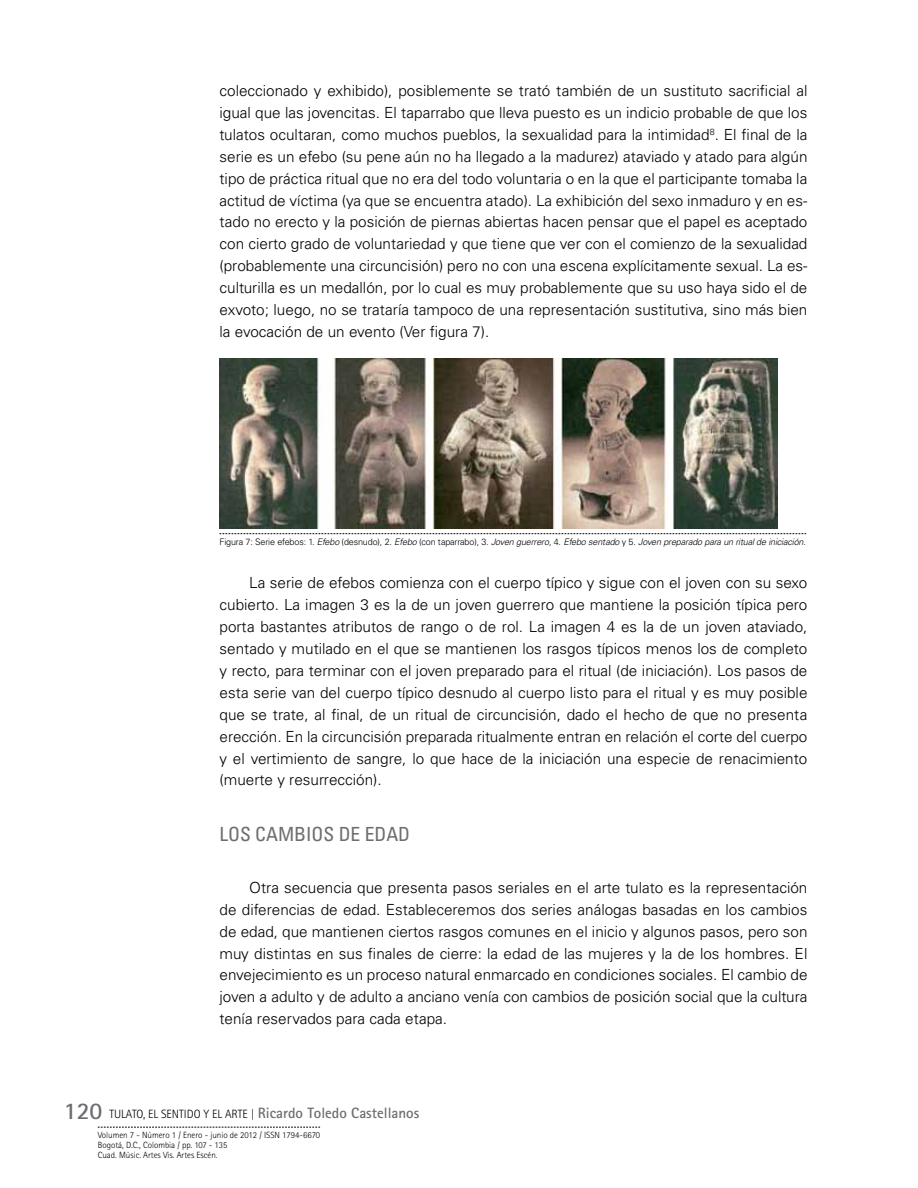
<style>
.page{position:relative;width:918px;height:1188px;background:#fff}
.page>*{position:absolute;margin:0;border:0;box-sizing:border-box;transform-origin:0 0}
.t1{font:condensed 19.5px "Univers LT Std";color:#6d6e71}
.t2{font:300 15.3px/21.9px "Univers LT Std";color:#000;text-align:justify}
.t3{font:700 15px "Rotis Sans Serif Std";color:#6d6e71}
.t4{font:300 12px "Rotis Sans Serif Std";color:#000}
.t5{font:italic 300 9px "Univers LT Std";letter-spacing:-.015em;color:#000}
.t6{font:300 9px/9.8px "Rotis Sans Serif Std";color:#000}
.s1{font-style:normal}
.s2{font-weight:700;font-size:24px;color:#6d6e71}
.s3{font-weight:300;font-size:12px;color:#000}
</style>
<div class="page">
<svg style="left:98px;top:1127px;width:222px;height:1px"></svg>
<svg style="left:220px;top:533px;width:586px;height:1px"></svg>
<img style="left:220px;top:359px;width:557px;height:169px">
<p class="t2" style="left:220px;top:80px;width:589px">coleccionado y exhibido), posiblemente se trató también de un sustituto sacrificial al igual que las jovencitas. El taparrabo que lleva puesto es un indicio probable de que los tulatos ocultaran, como muchos pueblos, la sexualidad para la intimidad<sup>8</sup>. El final de la serie es un efebo (su pene aún no ha llegado a la madurez) ataviado y atado para algún tipo de práctica ritual que no era del todo voluntaria o en la que el participante tomaba la actitud de víctima (ya que se encuentra atado). La exhibición del sexo inmaduro y en es&shy;tado no erecto y la posición de piernas abiertas hacen pensar que el papel es aceptado con cierto grado de voluntariedad y que tiene que ver con el comienzo de la sexualidad (probablemente una circuncisión) pero no con una escena explícitamente sexual. La es&shy;culturilla es un medallón, por lo cual es muy probablemente que su uso haya sido el de exvoto; luego, no se trataría tampoco de una representación sustitutiva, sino más bien la evocación de un evento (Ver figura 7).</p>
<p class="t5" style="left:220px;top:536px;width:588px"><span class="s1">Figura 7: Serie efebos: 1.</span> Efebo <span class="s1">(desnudo), 2.</span> Efebo <span class="s1">(con taparrabo), 3</span>. Joven guerrero<span class="s1">, 4.</span> Efebo sentado <span class="s1">y 5.</span> Joven preparado para un ritual de iniciación<span class="s1">.</span></p>
<p class="t2" style="left:220px;top:572px;width:590px;text-indent:30px">La serie de efebos comienza con el cuerpo típico y sigue con el joven con su sexo cubierto. La imagen 3 es la de un joven guerrero que mantiene la posición típica pero porta bastantes atributos de rango o de rol. La imagen 4 es la de un joven ataviado, sentado y mutilado en el que se mantienen los rasgos típicos menos los de completo y recto, para terminar con el joven preparado para el ritual (de iniciación). Los pasos de esta serie van del cuerpo típico desnudo al cuerpo listo para el ritual y es muy posible que se trate, al final, de un ritual de circuncisión, dado el hecho de que no presenta erección. En la circuncisión preparada ritualmente entran en relación el corte del cuerpo y el vertimiento de sangre, lo que hace de la iniciación una especie de renacimiento (muerte y resurrección).</p>
<p class="t1" style="left:220px;top:821px;width:192px">LOS CAMBI OS DE EDAD</p>
<p class="t2" style="left:220px;top:876px;width:589px;text-indent:30px">Otra secuencia que presenta pasos seriales en el arte tulato es la representación de diferencias de edad. Estableceremos dos series análogas basadas en los cambios de edad, que mantienen ciertos rasgos comunes en el inicio y algunos pasos, pero son muy distintas en sus finales de cierre: la edad de las mujeres y la de los hombres. El envejecimiento es un proceso natural enmarcado en condiciones sociales. El cambio de joven a adulto y de adulto a anciano venía con cambios de posición social que la cultura tenía reservados para cada etapa.</p>
<p class="t4" style="left:64px;top:1107px;width:57px"><span class="s2">120</span> Tulat</p>
<p class="t4" style="left:137px;top:1107px;width:31px">o, el sentid</p>
<p class="t4" style="left:194px;top:1107px;width:38px">o yel arte</p>
<p class="t3" style="left:251px;top:1103px;width:170px"><span class="s3">|</span> Ricardo Toledo Castellanos</p>
<p class="t6" style="left:98px;top:1130px;width:224px">Volumen 7 - Número 1 / Enero - junio de 2012 / ISSN 1794-6670<br>Bogotá, D.C., Colombia / pp. 107 - 135<br>Cuad. Músic. Artes Vis. Artes Escén.</p>
</div>
